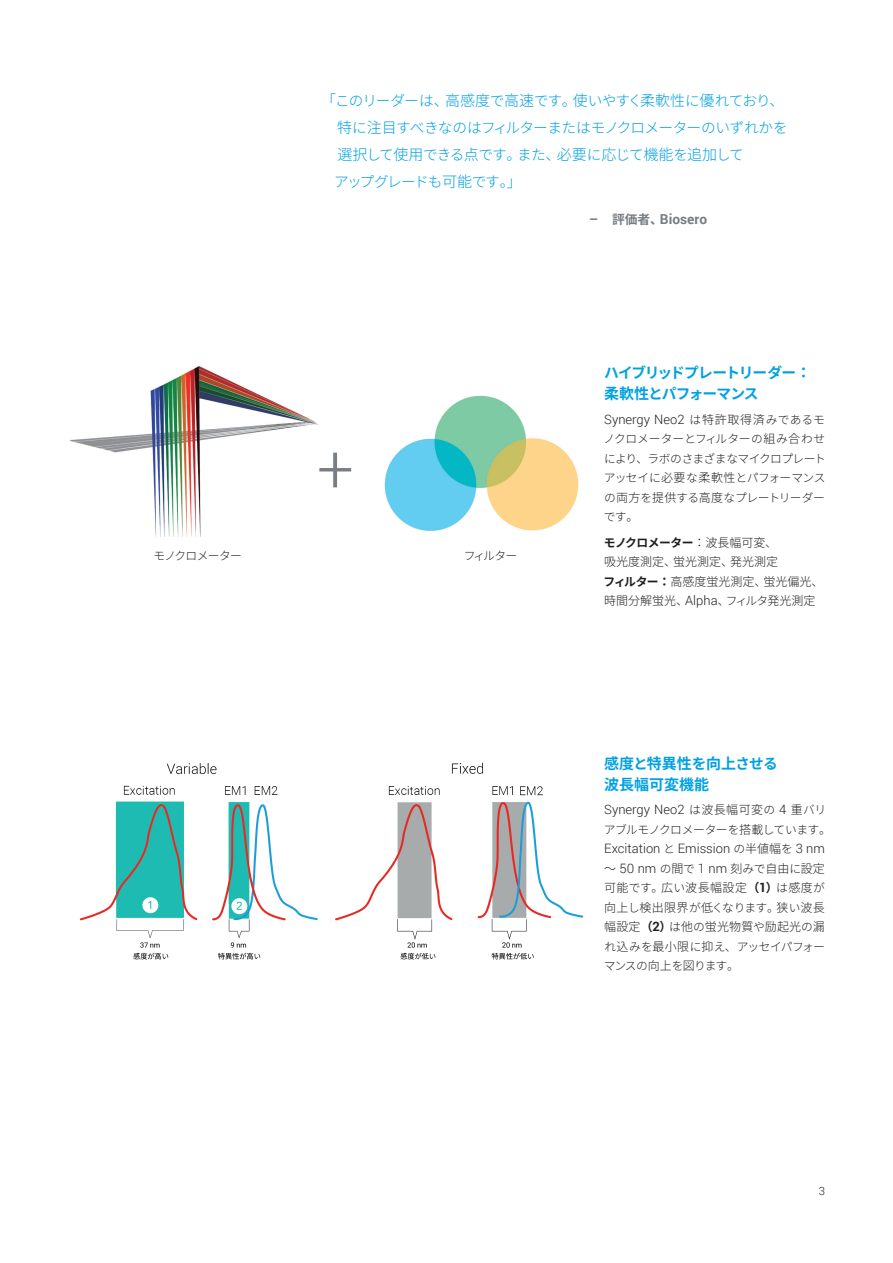
<style>
.page{position:relative;width:893px;height:1263px;background:#fff}
.page>*{position:absolute;margin:0;border:0;box-sizing:border-box;transform-origin:0 0}
.BROCHURE_subhead_blu{font:700 15px/21px "Noto Sans CJ Kjp";color:#00a1e3}
.BROCHURE_quote_text{font:300 14.7px/27px "Noto Sans CJ Kjp";letter-spacing:-.06em;color:#00a1e3}
.BROCHURE_subhead_blu-2{font:700 14.7px/21px "Noto Sans CJ Kjp";letter-spacing:-.08em;color:#00a1e3}
.BROCHURE_quote_attri{font:700 13.8px "Roboto";color:#787d83}
.BROCHURE_callout_tex{font:300 12.9px "Roboto";color:#231f20}
.BROCHURE_callout_tex-2{font:300 12px/19.5px "Noto Sans CJ Kjp";color:#231f20}
.BROCHURE_callout_tex-3{font:300 11.7px/19.5px "Noto Sans CJ Kjp";letter-spacing:-.05em;color:#231f20;text-align:justify}
.BROCHURE_callout_tex-4{font:300 11.7px/19.5px "Noto Sans CJ Kjp";letter-spacing:-.08em;color:#231f20}
.BROCHURE_callout_tex-5{font:700 11.7px "Noto Sans CJ Kjp";letter-spacing:-.05em;color:#231f20}
.t1{font:300 11.4px "Roboto";color:#231f20}
.s1{font-size:15px}
.s2{font-family:"Noto Sans CJ Kjp";font-size:12.75px}
.s3{font-family:"Noto Sans CJ Kjp";font-size:11.7px}
.s4{font-family:"Noto Sans CJ Kjp";font-size:12px}
.s5{font-size:12px}
.s6{font-weight:300;font-size:12px}
.s7{font-weight:700;font-size:11.7px}
.s8{font-weight:700}
.s9{font-family:"Roboto";font-size:12.9px}
.s10{font-size:11.7px}
.s11{font-size:14.7px}
.s12{font-family:"Roboto";font-weight:700;font-size:12.9px}
</style>
<div class="page">
<img style="left:79px;top:762px;width:505px;height:198px">
<img style="left:70px;top:366px;width:509px;height:171px">
<p class="BROCHURE_quote_text" style="left:334px;top:88px;width:455px;text-indent:-13px"><span class="s1">「</span>このリーダーは<span class="s1">、高感度</span>で<span class="s1">高速</span>です<span class="s1">。使</span>いやすく<span class="s1">柔軟性</span>に<span class="s1">優</span>れており<span class="s1">、特</span>に<span class="s1">注目</span>すべきなのはフィルターまたはモノクロメーターのいずれかを<span class="s1">選択</span>して<span class="s1">使用</span>できる<span class="s1">点</span>です<span class="s1">。</span>また<span class="s1">、必要</span>に<span class="s1">応</span>じて<span class="s1">機能</span>を<span class="s1">追加</span>して<br>アップグレードも<span class="s1">可能</span>です<span class="s1">。」</span></p>
<p class="BROCHURE_quote_attri" style="left:589px;top:210px;width:119px">– <span class="s2">評価者、</span>Biosero</p>
<p class="BROCHURE_callout_tex-3" style="left:154px;top:546px;width:90px">モノクロメーター</p>
<p class="BROCHURE_callout_tex-3" style="left:464px;top:546px;width:55px">フィルター</p>
<p class="BROCHURE_subhead_blu-2" style="left:604px;top:363px;width:209px">ハイブリッドプレートリーダー<span class="s1">：柔軟性</span>とパフォーマンス</p>
<p class="BROCHURE_callout_tex" style="left:604px;top:410px;width:222px">Synergy Neo2 <span class="s3">は</span><span class="s4">特許取得済</span><span class="s3">みであるモ</span></p>
<p class="BROCHURE_callout_tex-3" style="left:603px;top:429px;width:224px">ノクロメーターとフィルターの<span class="s5">組</span>み<span class="s5">合</span>わせにより<span class="s5">、</span>ラボのさまざまなマイクロプレートアッセイに<span class="s5">必要</span>な<span class="s5">柔軟性</span>とパフォーマンスの<span class="s5">両方</span>を<span class="s5">提供</span>する<span class="s5">高度</span>なプレートリーダーです<span class="s5">。</span></p>
<p class="BROCHURE_callout_tex-5" style="left:604px;top:536px;width:175px">モノクロメーター<span class="s6">：波長幅可変、</span></p>
<p class="BROCHURE_callout_tex-2" style="left:604px;top:552px;width:221px">吸光度測定、蛍光測定、発光測定<br><span class="s7">フィルター</span><span class="s8">：</span>高感度蛍光測定、蛍光偏光、時間分解蛍光、<span class="s9">Alpha</span>、<span class="s10">フィルタ</span>発光測定</p>
<p class="BROCHURE_subhead_blu" style="left:604px;top:753px;width:175px">感度<span class="s11">と</span>特異性<span class="s11">を</span>向上<span class="s11">させる</span>波長幅可変機能</p>
<p class="BROCHURE_callout_tex" style="left:604px;top:801px;width:223px">Synergy Neo2 <span class="s3">は</span><span class="s4">波長幅可変</span><span class="s3">の</span> 4 <span class="s4">重</span><span class="s3">バリ</span></p>
<p class="BROCHURE_callout_tex-3" style="left:604px;top:820px;width:229px">アブルモノクロメーターを<span class="s5">搭載</span>しています<span class="s5">。</span></p>
<p class="BROCHURE_callout_tex" style="left:604px;top:840px;width:222px">Excitation <span class="s3">と</span> Emission <span class="s3">の</span><span class="s4">半値幅</span><span class="s3">を</span> 3 nm</p>
<p class="BROCHURE_callout_tex-2" style="left:604px;top:859px;width:222px;text-align:justify">～ <span class="s9">50 nm</span> <span class="s10">の</span>間<span class="s10">で</span> <span class="s9">1 nm</span> 刻<span class="s10">みで</span>自由<span class="s10">に</span>設定可能<span class="s10">です</span>。広<span class="s10">い</span>波長幅設定<span class="s8">（</span><span class="s12">1</span><span class="s8">）</span><span class="s10">は</span>感度<span class="s10">が</span>向上<span class="s10">し</span>検出限界<span class="s10">が</span>低<span class="s10">くなります</span>。狭<span class="s10">い</span>波長幅設定<span class="s8">（</span><span class="s12">2</span><span class="s8">）</span><span class="s10">は</span>他<span class="s10">の</span>蛍光物質<span class="s10">や</span>励起光<span class="s10">の</span>漏</p>
<p class="BROCHURE_callout_tex-4" style="left:604px;top:937px;width:223px">れ<span class="s5">込</span>みを<span class="s5">最小限</span>に<span class="s5">抑</span>え<span class="s5">、</span>アッセイパフォーマンスの<span class="s5">向上</span>を<span class="s5">図</span>ります<span class="s5">。</span></p>
<p class="t1" style="left:819px;top:1183px;width:8px">3</p>
</div>
